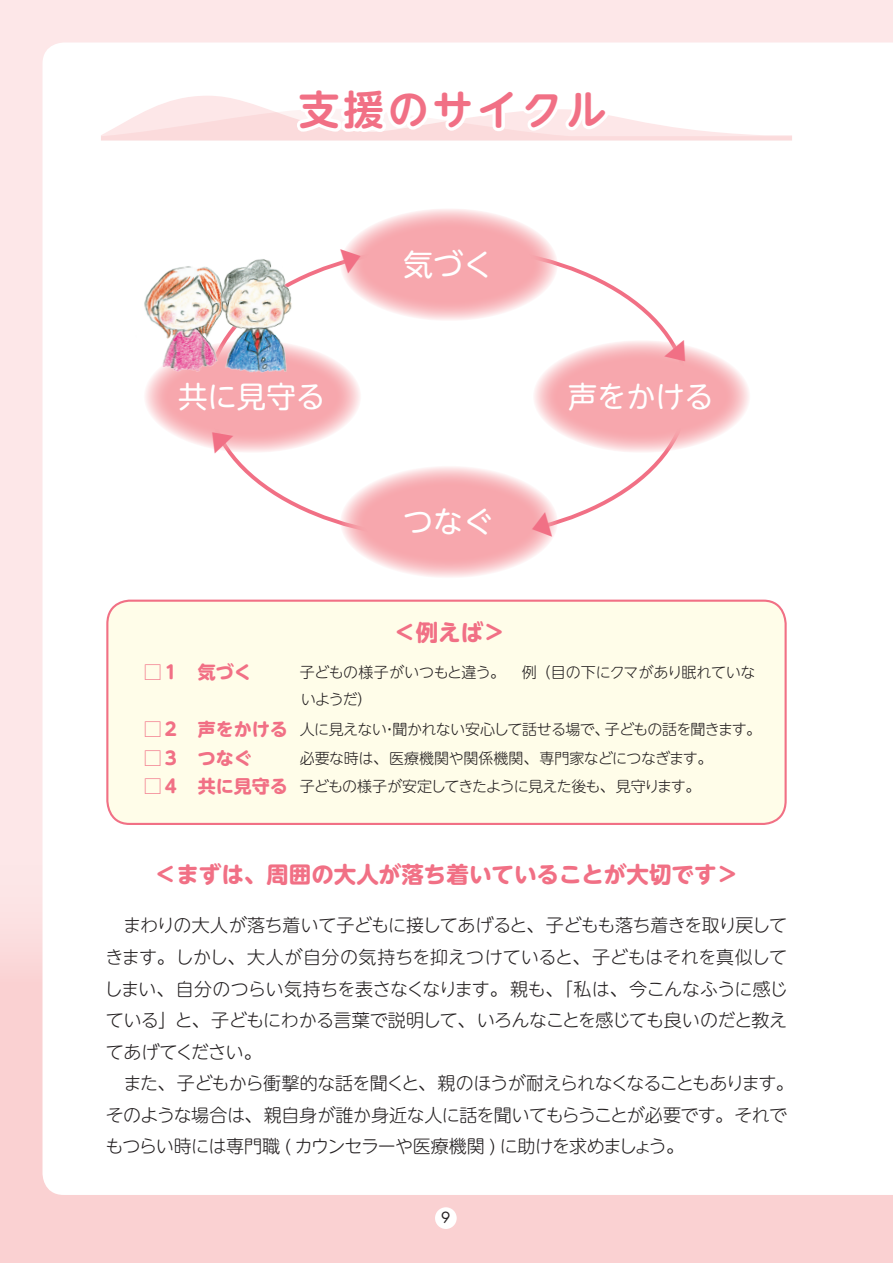
<style>
.page{position:relative;width:893px;height:1263px;background:#fde7e8}
.page>*{position:absolute;margin:0;border:0;box-sizing:border-box;transform-origin:0 0}
.t1{font:700 40.5px "UD Shin M Go Pro De";letter-spacing:.1em;color:#f17085}
.t2{font:30px "UD Shin M Go Pro";color:#fff}
.t3{font:700 22.5px "UD Shin M Go Pro";color:#f17085}
.t4{font:300 18px/31.5px "UD Shin M Go Pro";letter-spacing:-.03em;color:#231f20}
.t5{font:700 18px "UD Shin M Go Pro";color:#f17085}
.t6{font:300 15px/27px "UD Shin M Go Pro";letter-spacing:-.035em;color:#231f20}
.t7{font:300 15px "UD Shin M Go Pro";letter-spacing:-.055em;color:#231f20}
.t8{font:15px "Futura";color:#231f20}
.s1{font-weight:700;font-size:18px;color:#f17085}
</style>
<div class="page">
<div style="left:0;top:857px;width:893px;height:406px;background:#fad1d2"></div>
<div style="left:43px;top:43px;width:850px;height:1152px;background:#fff"></div>
<div style="left:107px;top:601px;width:679px;height:223px;background:#fffde9;border-radius:23px"></div>
<div style="left:106px;top:600px;width:681px;height:225px;border:2px solid #f17085;border-radius:23px"></div>
<svg style="left:340px;top:208px;width:218px;height:113px;background:#f8b6bb"></svg>
<svg style="left:340px;top:466px;width:218px;height:112px;background:#f8b6bb"></svg>
<svg style="left:144px;top:340px;width:217px;height:113px;background:#f8b6bb"></svg>
<svg style="left:533px;top:340px;width:217px;height:113px;background:#f8b6bb"></svg>
<svg style="left:101px;top:84px;width:691px;height:61px"></svg>
<img style="left:126px;top:251px;width:73px;height:131px">
<img style="left:199px;top:246px;width:109px;height:136px">
<div style="left:435px;top:1207px;width:22px;height:22px;background:#fff;border-radius:50%"></div>
<svg style="left:340px;top:244px;width:24px;height:30px"></svg>
<svg style="left:664px;top:339px;width:31px;height:30px"></svg>
<svg style="left:529px;top:512px;width:23px;height:30px"></svg>
<svg style="left:203px;top:423px;width:31px;height:30px"></svg>
<h1 class="t1" style="left:299px;top:77px;width:309px">支援のサイクル</h1>
<h2 class="t2" style="left:403px;top:240px;width:91px">気づく</h2>
<h2 class="t2" style="left:178px;top:372px;width:148px">共に見守る</h2>
<h2 class="t2" style="left:568px;top:372px;width:147px">声をかける</h2>
<h2 class="t2" style="left:403px;top:498px;width:91px">つなぐ</h2>
<p class="t3" style="left:393px;top:614px;width:114px">＜例えば＞</p>
<p class="t5" style="left:144px;top:658px;width:110px">□１ 気づく</p>
<p class="t6" style="left:300px;top:658px;width:457px">子どもの様子がいつもと違う。　例（目の下にクマがあり眠れていないようだ）</p>
<p class="t6" style="left:144px;top:715px;width:619px"><span class="s1">□２　声をかける</span> 人に見えない・聞かれない安心して話せる場で、子どもの話を聞きます。</p>
<p class="t5" style="left:144px;top:743px;width:110px">□３　つなぐ</p>
<p class="t6" style="left:300px;top:744px;width:414px">必要な時は、医療機関や関係機関、専門家などにつなぎます。</p>
<p class="t7" style="left:144px;top:774px;width:558px"><span class="s1">□４　共に見守る</span> 子どもの様子が安定してきたように見えた後も、見守ります。</p>
<p class="t3" style="left:154px;top:856px;width:587px">＜まずは、周囲の大人が落ち着いていることが大切です＞</p>
<p class="t4" style="left:105px;top:909px;width:691px">　まわりの大人が落ち着いて子どもに接してあげると、子どもも落ち着きを取り戻してきます。しかし、大人が自分の気持ちを抑えつけていると、子どもはそれを真似してしまい、自分のつらい気持ちを表さなくなります。親も、「私は、今こんなふうに感じている」と、子どもにわかる言葉で説明して、いろんなことを感じても良いのだと教えてあげてください。<br>　また、子どもから衝撃的な話を聞くと、親のほうが耐えられなくなることもあります。そのような場合は、親自身が誰か身近な人に話を聞いてもらうことが必要です。それでもつらい時には専門職 ( カウンセラーや医療機関 ) に助けを求めましょう。</p>
<p class="t8" style="left:441px;top:1207px;width:11px">9</p>
</div>
